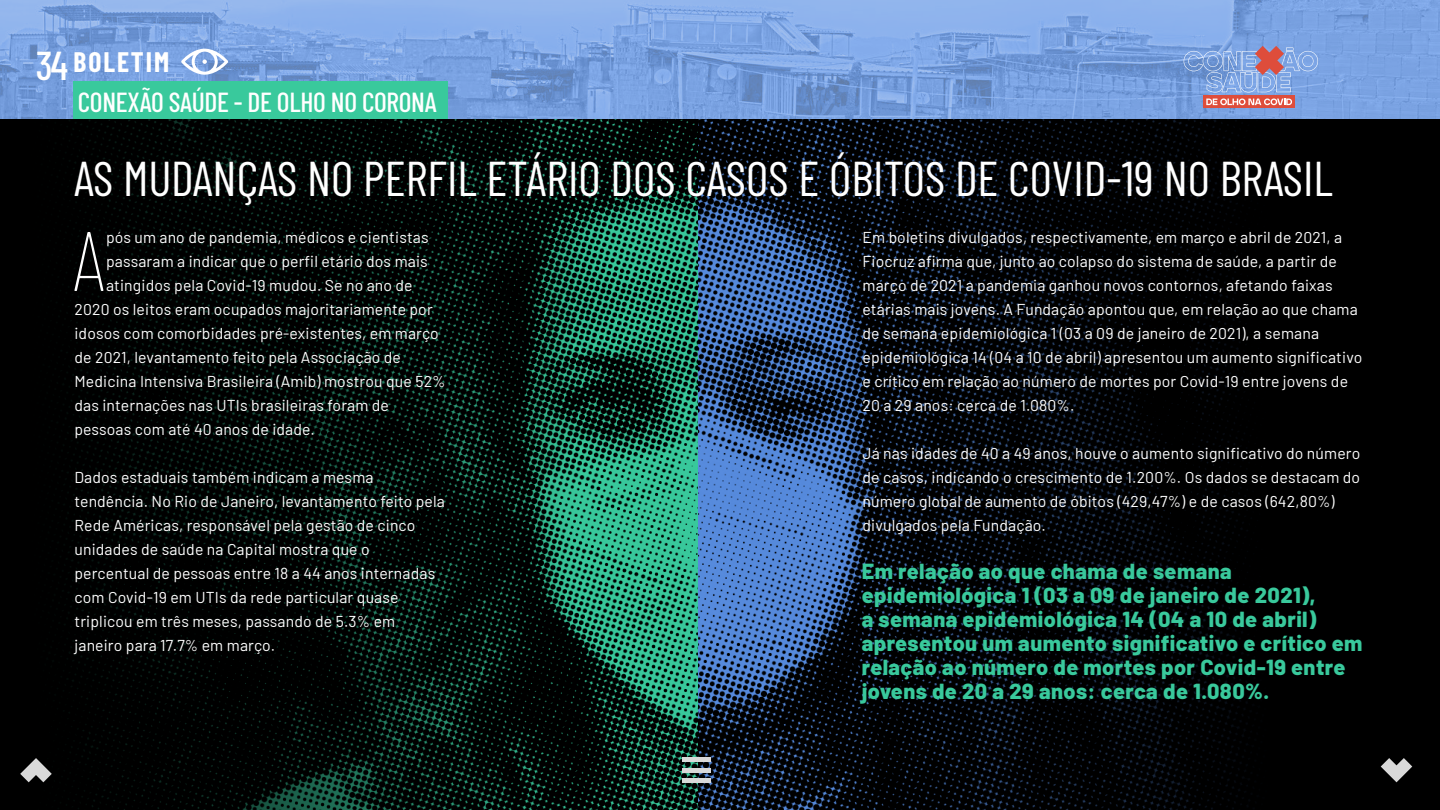
<style>
.page{position:relative;width:1440px;height:810px;background:#fff}
.page>*{position:absolute;margin:0;border:0;box-sizing:border-box;transform-origin:0 0}
.t1{font:100 84.3px "Barlow Condensed";color:#fff}
.t2{font:48.75px "Barlow Condensed";color:#fff}
.t3{font:500 40.28px "Barlow Condensed";color:#fff}
.t4{font:500 27.53px "Barlow Condensed";letter-spacing:-.01em;color:#fff}
.t5{font:700 27.53px "Barlow Condensed";letter-spacing:.07em;color:#fff}
.t6{font:800 21.75px/24px "Barlow";letter-spacing:.02em;color:#39c99c}
.t7{font:15.75px/24px "Barlow";letter-spacing:.01em;color:#fff}
</style>
<div class="page">
<img style="left:0;top:0;width:1440px;height:120px">
<svg style="left:181px;top:49px;width:47px;height:26px"></svg>
<div style="left:74px;top:81px;width:374px;height:40px;background:#39c99c"></div>
<svg style="left:1184px;top:46px;width:134px;height:46px;background:#8da0d2"></svg>
<div style="left:1203px;top:96px;width:92px;height:12px;background:#de4d3b"></div>
<svg style="left:1206px;top:98px;width:86px;height:7px"></svg>
<img style="left:697px;top:120px;width:34px;height:690px">
<img style="left:731px;top:120px;width:709px;height:690px">
<img style="left:0;top:120px;width:697px;height:690px">
<div style="left:682px;top:768px;width:28px;height:5px;background:#d9d9d9"></div>
<div style="left:682px;top:757px;width:28px;height:5px;background:#d9d9d9"></div>
<div style="left:682px;top:778px;width:28px;height:5px;background:#d9d9d9"></div>
<svg style="left:20px;top:758px;width:32px;height:24px"></svg>
<svg style="left:1381px;top:758px;width:31px;height:24px"></svg>
<h3 class="t3" style="left:36px;top:37px;width:34px">34</h3>
<h3 class="t5" style="left:74px;top:42px;width:97px">BOLETIM</h3>
<h3 class="t4" style="left:78px;top:82px;width:361px">CONEXÃO SAÚDE - DE OLHO NO CORONA</h3>
<h2 class="t2" style="left:74px;top:143px;width:1260px">AS MUDANÇAS NO PERFIL ETÁRIO DOS CASOS E ÓBITOS DE COVID-19 NO BRASIL</h2>
<h1 class="t1" style="left:73px;top:200px;width:32px">A</h1>
<p class="t7" style="left:106px;top:224px;width:324px">pós um ano de pandemia, médicos e cientistas</p>
<p class="t7" style="left:863px;top:224px;width:501px">Em boletins divulgados, respectivamente, em março e abril de 2021, a Fiocruz afirma que, junto ao colapso do sistema de saúde, a partir de março de 2021 a pandemia ganhou novos contornos, afetando faixas etárias mais jovens. A Fundação apontou que, em relação ao que chama de semana epidemiológica 1 (03 a 09 de janeiro de 2021), a semana epidemiológica 14 (04 a 10 de abril) apresentou um aumento significativo e crítico em relação ao número de mortes por Covid-19 entre jovens de 20 a 29 anos: cerca de 1.080%.</p>
<p class="t7" style="left:863px;top:440px;width:499px">Já nas idades de 40 a 49 anos, houve o aumento significativo do número de casos, indicando o crescimento de 1.200%. Os dados se destacam do número global de aumento de óbitos (429,47%) e de casos (642,80%) divulgados pela Fundação.</p>
<p class="t6" style="left:862px;top:558px;width:502px">Em relação ao que chama de semana epidemiológica 1 (03 a 09 de janeiro de 2021),<br>a semana epidemiológica 14 (04 a 10 de abril) apresentou um aumento significativo e crítico em relação ao número de mortes por Covid-19 entre jovens de 20 a 29 anos: cerca de 1.080%.</p>
<p class="t7" style="left:106px;top:248px;width:323px">passaram a indicar que o perfil etário dos mais</p>
<p class="t7" style="left:106px;top:272px;width:308px">atingidos pela Covid-19 mudou. Se no ano de</p>
<p class="t7" style="left:74px;top:296px;width:360px">2020 os leitos eram ocupados majoritariamente por</p>
<p class="t7" style="left:74px;top:320px;width:366px">idosos com comorbidades pré-existentes, em março</p>
<p class="t7" style="left:74px;top:344px;width:328px">de 2021, levantamento feito pela Associação de</p>
<p class="t7" style="left:74px;top:368px;width:373px">Medicina Intensiva Brasileira (Amib) mostrou que 52%</p>
<p class="t7" style="left:74px;top:392px;width:316px">das internações nas UTIs brasileiras foram de</p>
<p class="t7" style="left:74px;top:416px;width:242px">pessoas com até 40 anos de idade.</p>
<p class="t7" style="left:74px;top:464px;width:372px">Dados estaduais também indicam a mesma tendência. No Rio de Janeiro, levantamento feito pela Rede Américas, responsável pela gestão de cinco unidades de saúde na Capital mostra que o percentual de pessoas entre 18 a 44 anos internadas com Covid-19 em UTIs da rede particular quase triplicou em três meses, passando de 5.3% em janeiro para 17.7% em março.</p>
</div>
